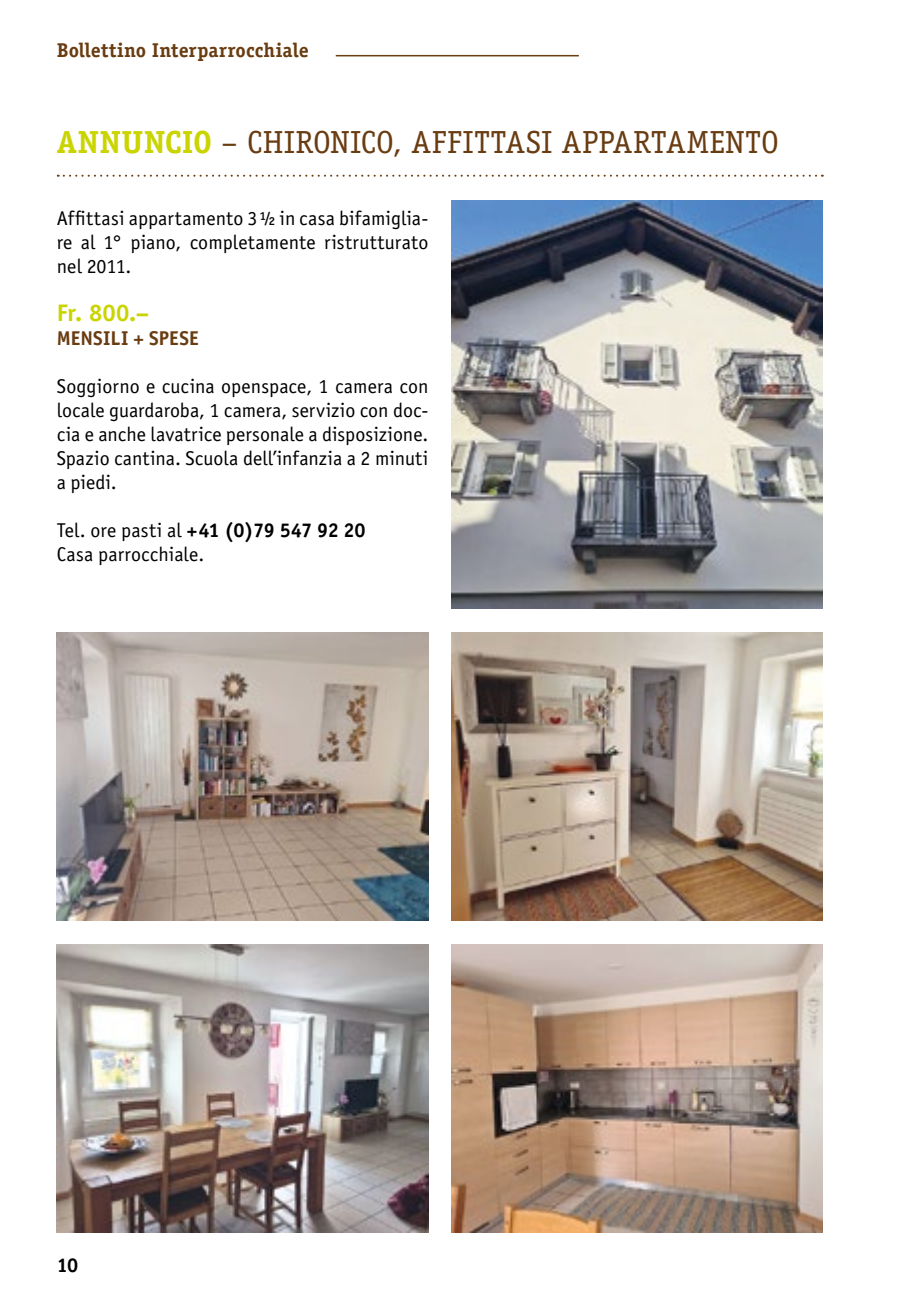
<style>
.page{position:relative;width:908px;height:1304px;background:#fff}
.page>*{position:absolute;margin:0;border:0;box-sizing:border-box;transform-origin:0 0}
.t1{font:32px "Officina Serif";letter-spacing:.02em;color:#693c11}
.t2{font:700 24px "Officina Sans";color:#cad400}
.t3{font:20px/24px "Officina Sans";letter-spacing:.005em;color:#000;text-align:justify}
.t4{font:700 20px "Officina Serif";letter-spacing:.005em;color:#693c11}
.t5{font:700 20px "Officina Sans";letter-spacing:.005em;color:#693c11}
.t6{font:700 20px "Officina Serif";color:#000}
.s1{font-weight:700;color:#cad400}
.s2{font-weight:700}
</style>
<div class="page">
<hr style="left:335px;top:55px;width:243px;height:1px;background:#693c11">
<svg style="left:58px;top:175px;width:764px;height:2px"></svg>
<img style="left:451px;top:945px;width:371px;height:288px">
<img style="left:451px;top:633px;width:371px;height:288px">
<img style="left:451px;top:201px;width:371px;height:408px">
<img style="left:57px;top:945px;width:371px;height:288px">
<img style="left:57px;top:633px;width:371px;height:288px">
<p class="t4" style="left:57px;top:37px;width:253px">Bollettino Interparrocchiale</p>
<h1 class="t1" style="left:57px;top:123px;width:723px"><span class="s1">ANNUNCIO</span> – CHIRONICO, AFFITTASI APPARTAMENTO</h1>
<p class="t3" style="left:57px;top:206px;width:373px">Affittasi appartamento 3½ in casa bifamiglia&shy;re al 1° piano, completamente ristrutturato nel 2011.</p>
<p class="t2" style="left:57px;top:298px;width:94px">Fr. 800.–</p>
<p class="t5" style="left:57px;top:325px;width:143px">MENSILI + SPESE</p>
<p class="t3" style="left:57px;top:374px;width:373px">Soggiorno e cucina openspace, 1 camera con locale guardaroba, 1 camera, servizio con doc&shy;cia e anche lavatrice personale a disposizione.<br>Spazio cantina. Scuola dell’infanzia a 2 minuti a piedi.</p>
<p class="t3" style="left:57px;top:518px;width:310px">Tel. ore pasti al <span class="s2">+41 (0)79 547 92 20<br></span>Casa parrocchiale.</p>
<p class="t6" style="left:57px;top:1253px;width:23px">10</p>
</div>
